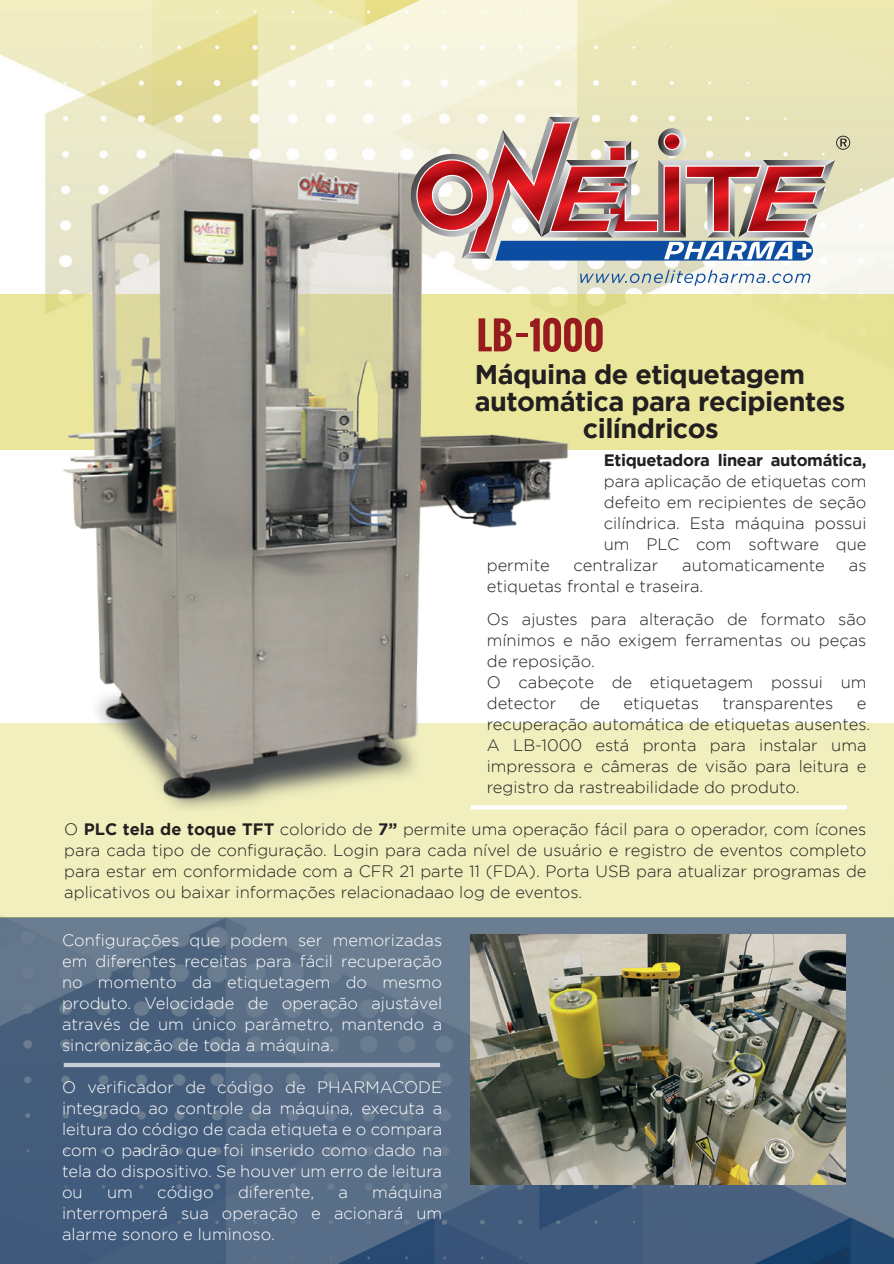
<style>
.page{position:relative;width:894px;height:1264px;background:#fff}
.page>*{position:absolute;margin:0;border:0;box-sizing:border-box;transform-origin:0 0}
.t1{font:700 27px "Gotham";letter-spacing:-.02em;color:#231f20}
.t2{font:300 16.5px/21px "Gotham";color:#231f20}
.t3{font:300 16.5px/21px "Gotham";color:#fff;text-align:justify}
.t4{font:700 16.5px "Gotham";letter-spacing:-.02em;color:#231f20}
.s1{font-weight:700}
</style>
<div class="page">
<img style="left:0;top:0;width:893px;height:450px">
<svg style="left:0;top:917px;width:893px;height:346px;background:#536984"></svg>
<div style="left:0;top:293px;width:893px;height:156px;background:#eae79c"></div>
<div style="left:0;top:723px;width:893px;height:194px;background:#f1efbe"></div>
<svg style="left:580px;top:270px;width:230px;height:16px"></svg>
<img style="left:54px;top:140px;width:525px;height:670px">
<svg style="left:411px;top:117px;width:439px;height:143px;background:#be9d99"></svg>
<svg style="left:478px;top:318px;width:33px;height:33px"></svg>
<svg style="left:530px;top:318px;width:72px;height:34px"></svg>
<hr style="left:517px;top:333px;width:11px;height:4px;background:#981c1f">
<svg style="left:470px;top:805px;width:376px;height:4px;background:#fefdfb"></svg>
<div style="left:64px;top:1062px;width:376px;height:5px;background:#cbd2d9"></div>
<img style="left:470px;top:934px;width:375px;height:250px">
<h1 class="t1" style="left:474px;top:359px;width:332px">Máquina de etiquetagem</h1>
<h1 class="t1" style="left:474px;top:386px;width:372px">automática para recipientes</h1>
<h1 class="t1" style="left:582px;top:413px;width:137px">cilíndricos</h1>
<p class="t4" style="left:603px;top:450px;width:264px">Etiquetadora linear automática,</p>
<p class="t2" style="left:603px;top:470px;width:264px;text-align:justify">para aplicação de etiquetas com defeito em recipientes de seção cilíndrica. Esta máquina possui um PLC com software que</p>
<p class="t2" style="left:486px;top:554px;width:64px">permite</p>
<p class="t2" style="left:573px;top:554px;width:86px">centralizar</p>
<p class="t2" style="left:682px;top:554px;width:144px">automaticamente</p>
<p class="t2" style="left:848px;top:554px;width:19px">as</p>
<p class="t2" style="left:486px;top:569px;width:381px;line-height:33px">etiquetas frontal e traseira.<br>Os ajustes para alteração de formato são</p>
<p class="t2" style="left:486px;top:629px;width:381px">mínimos e não exigem ferramentas ou peças de reposição.<br>O cabeçote de etiquetagem possui um detector</p>
<p class="t2" style="left:579px;top:692px;width:22px">de</p>
<p class="t2" style="left:623px;top:692px;width:77px">etiquetas</p>
<p class="t2" style="left:722px;top:692px;width:113px">transparentes</p>
<p class="t2" style="left:486px;top:692px;width:385px;text-indent:370px">e recuperação automática de etiquetas ausentes.<br>A LB-1000 está pronta para instalar uma impressora e câmeras de visão para leitura e registro da rastreabilidade do produto.</p>
<p class="t2" style="left:64px;top:818px;width:803px;text-align:justify">O <span class="s1">PLC tela de toque TFT</span> colorido de <span class="s1">7”</span> permite uma operação fácil para o operador, com ícones para cada tipo de configuração. Login para cada nível de usuário e registro de eventos completo para estar em conformidade com a CFR 21 parte 11 (FDA). Porta USB para atualizar programas de aplicativos ou baixar informações relacionadaao log de eventos.</p>
<p class="t3" style="left:62px;top:929px;width:381px">Configurações que podem ser memorizadas em diferentes receitas para fácil recuperação no momento da etiquetagem do mesmo produto. Velocidade de operação ajustável através de um único parâmetro, mantendo a sincronização de toda a máquina.</p>
<p class="t3" style="left:62px;top:1076px;width:381px">O verificador de código de PHARMACODE integrado ao controle da máquina, executa a leitura do código de cada etiqueta e o compara com o padrão que foi inserido como dado na tela do dispositivo. Se houver um erro de leitura ou</p>
<p class="t3" style="left:107px;top:1181px;width:27px">um</p>
<p class="t3" style="left:157px;top:1181px;width:58px">código</p>
<p class="t3" style="left:238px;top:1181px;width:78px">diferente,</p>
<p class="t3" style="left:338px;top:1181px;width:11px">a</p>
<p class="t3" style="left:62px;top:1181px;width:381px;text-indent:310px">máquina interromperá sua operação e acionará um alarme sonoro e luminoso.</p>
</div>
